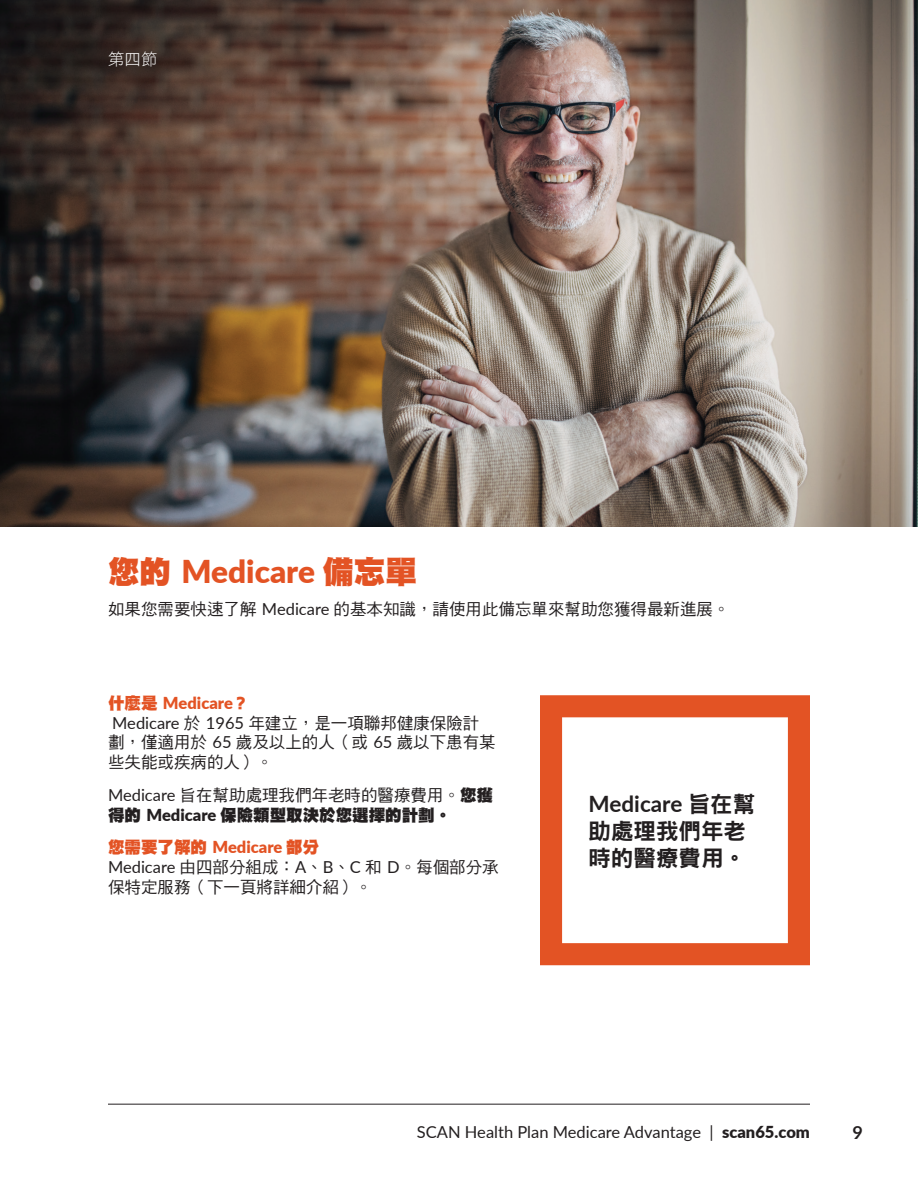
<style>
.page{position:relative;width:918px;height:1188px;background:#fff}
.page>*{position:absolute;margin:0;border:0;box-sizing:border-box;transform-origin:0 0}
.t1{font:900 31.5px "Lato";color:#e35324}
.t2{font:22.5px/27px "DF Hei Std W9";color:#231f20}
.t3{font:700 18px "Lato";color:#231f20}
.t4{font:16.5px/19.8px "DF Hei Std W5";color:#231f20}
.t5{font:16.5px/19.8px "DF Hei Std W12";color:#231f20}
.t6{font:16.5px "Lato";color:#231f20}
.t7{font:16.5px "DF Hei Std W3";color:#fff}
.s1{font-family:"DF Hei Std W12";font-weight:400}
.s2{font-family:"Lato"}
.s3{font-family:"DF Hei Std W12";color:#e35324}
.s4{font-family:"Lato";font-weight:900;color:#e35324}
.s5{font-family:"DF Hei Std W5"}
.s6{font-family:"Lato";font-weight:900}
.s7{font-family:"Lato";font-weight:700}
.s8{font-weight:900}
</style>
<div class="page">
<hr style="left:108px;top:1104px;width:702px;height:1px;background:#231f20">
<img style="left:0;top:0;width:918px;height:526px">
<svg style="left:540px;top:695px;width:270px;height:270px"></svg>
<p class="t7" style="left:108px;top:50px;width:51px">第四節</p>
<p class="t1" style="left:108px;top:547px;width:310px"><span class="s1">您的</span> Medicare <span class="s1">備忘單</span></p>
<p class="t4" style="left:108px;top:599px;width:623px">如果您需要快速了解 <span class="s2">Medicare</span> 的基本知識，請使用此備忘單來幫助您獲得最新進展。</p>
<p class="t4" style="left:108px;top:693px;width:389px"><span class="s3">什麼是</span> <span class="s4">Medicare</span><span class="s3">？<br></span><span class="s2">Medicare</span> 於 <span class="s2">1965</span> 年建立，是一項聯邦健康保險計劃，僅適用於 <span class="s2">65</span> 歲及以上的人（或 <span class="s2">65</span> 歲以下患有某些失能或疾病的人）。</p>
<p class="t5" style="left:108px;top:785px;width:387px"><span class="s2">Medicare</span> <span class="s5">旨在幫助處理我們年老時的醫療費用。</span>您獲得的 <span class="s6">Medicare</span> 保險類型取決於您選擇的計劃。</p>
<p class="t4" style="left:108px;top:837px;width:392px"><span class="s3">您需要了解的</span> <span class="s4">Medicare</span> <span class="s3">部分<br></span><span class="s2">Medicare</span> 由四部分組成：<span class="s2">A</span>、<span class="s2">B</span>、<span class="s2">C</span> 和 <span class="s2">D</span>。每個部分承保特定服務（下一頁將詳細介紹）。</p>
<p class="t2" style="left:589px;top:790px;width:168px"><span class="s7">Medicare</span> 旨在幫助處理我們年老時的醫療費用。</p>
<p class="t6" style="left:417px;top:1120px;width:395px">SCAN Health Plan Medicare Advantage | <span class="s8">scan65.com</span></p>
<p class="t3" style="left:852px;top:1120px;width:12px">9</p>
</div>
